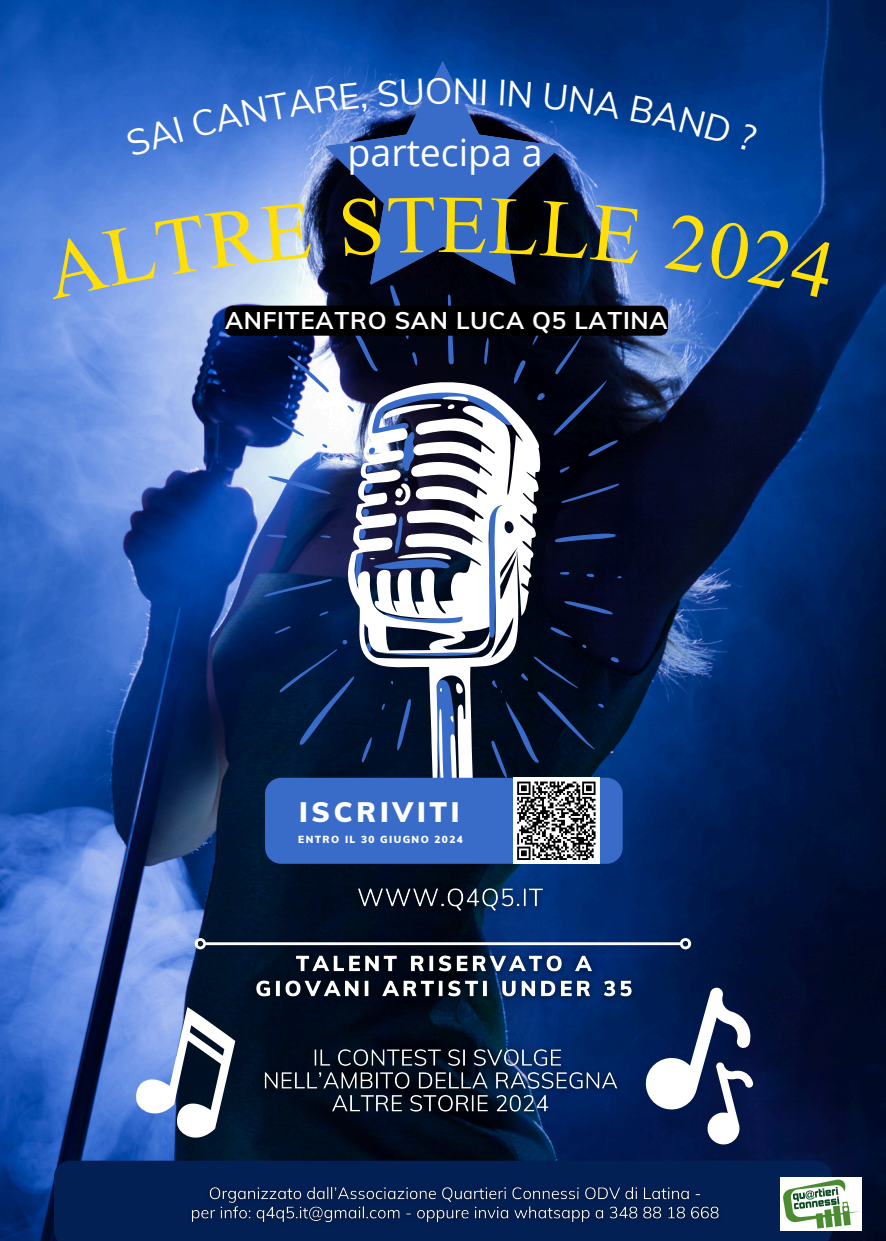
<style>
.page{position:relative;width:886px;height:1241px;background:#fff}
.page>*{position:absolute;margin:0;border:0;box-sizing:border-box;transform-origin:0 0}
.t1{font:37.5px "Open Sans";color:#fff}
.t2{font:900 27.5px "Muli";letter-spacing:.14em;color:#fff}
.t3{font:700 24.12px "Muli";letter-spacing:.03em;color:#fff}
.t4{font:900 10px "Muli";letter-spacing:.14em;color:#fff}
</style>
<div class="page">
<img style="left:0;top:0;width:886px;height:1240px">
<svg style="left:264px;top:285px;width:358px;height:519px"></svg>
<svg style="left:347px;top:381px;width:193px;height:396px"></svg>
<div style="left:265px;top:777px;width:358px;height:86px;background:#396cc9;border-radius:16px"></div>
<div style="left:54px;top:1160px;width:778px;height:80px;background:#032055"></div>
<hr style="left:205px;top:942px;width:476px;height:3px;background:#fff">
<div style="left:195px;top:938px;width:11px;height:11px;border:3px solid #fff;border-radius:50%"></div>
<div style="left:680px;top:938px;width:11px;height:11px;border:3px solid #fff;border-radius:50%"></div>
<svg style="left:325px;top:61px;width:235px;height:223px"></svg>
<svg style="left:643px;top:986px;width:110px;height:160px"></svg>
<svg style="left:134px;top:1007px;width:101px;height:138px"></svg>
<img style="left:780px;top:1176px;width:82px;height:54px">
<img style="left:254px;top:1038px;width:375px;height:85px">
<img style="left:246px;top:945px;width:396px;height:62px">
<img style="left:347px;top:878px;width:208px;height:45px">
<img style="left:184px;top:1178px;width:543px;height:51px">
<div style="left:225px;top:306px;width:443px;height:30px;background:#000;border-radius:8px"></div>
<div style="left:513px;top:777px;width:86px;height:86px;background:#fff"></div>
<svg style="left:517px;top:781px;width:79px;height:79px"></svg>
<svg style="left:125px;top:116px;width:58px;height:41px"></svg>
<svg style="left:191px;top:83px;width:176px;height:55px"></svg>
<svg style="left:378px;top:78px;width:98px;height:29px"></svg>
<svg style="left:482px;top:79px;width:4px;height:26px"></svg>
<svg style="left:500px;top:80px;width:31px;height:27px"></svg>
<svg style="left:544px;top:83px;width:78px;height:36px"></svg>
<svg style="left:630px;top:96px;width:102px;height:48px"></svg>
<svg style="left:739px;top:123px;width:19px;height:28px"></svg>
<svg style="left:41px;top:202px;width:271px;height:97px"></svg>
<svg style="left:342px;top:196px;width:39px;height:60px"></svg>
<svg style="left:388px;top:196px;width:254px;height:68px"></svg>
<svg style="left:665px;top:212px;width:172px;height:87px"></svg>
<h1 class="t1" style="left:348px;top:125px;width:197px">partecipa a</h1>
<p class="t3" style="left:225px;top:305px;width:444px">ANFITEATRO SAN LUCA Q5 LATINA</p>
<p class="t2" style="left:299px;top:794px;width:162px">ISCRIVITI</p>
<p class="t4" style="left:298px;top:832px;width:166px">ENTRO IL 30 GIUGNO 2024</p>
</div>
